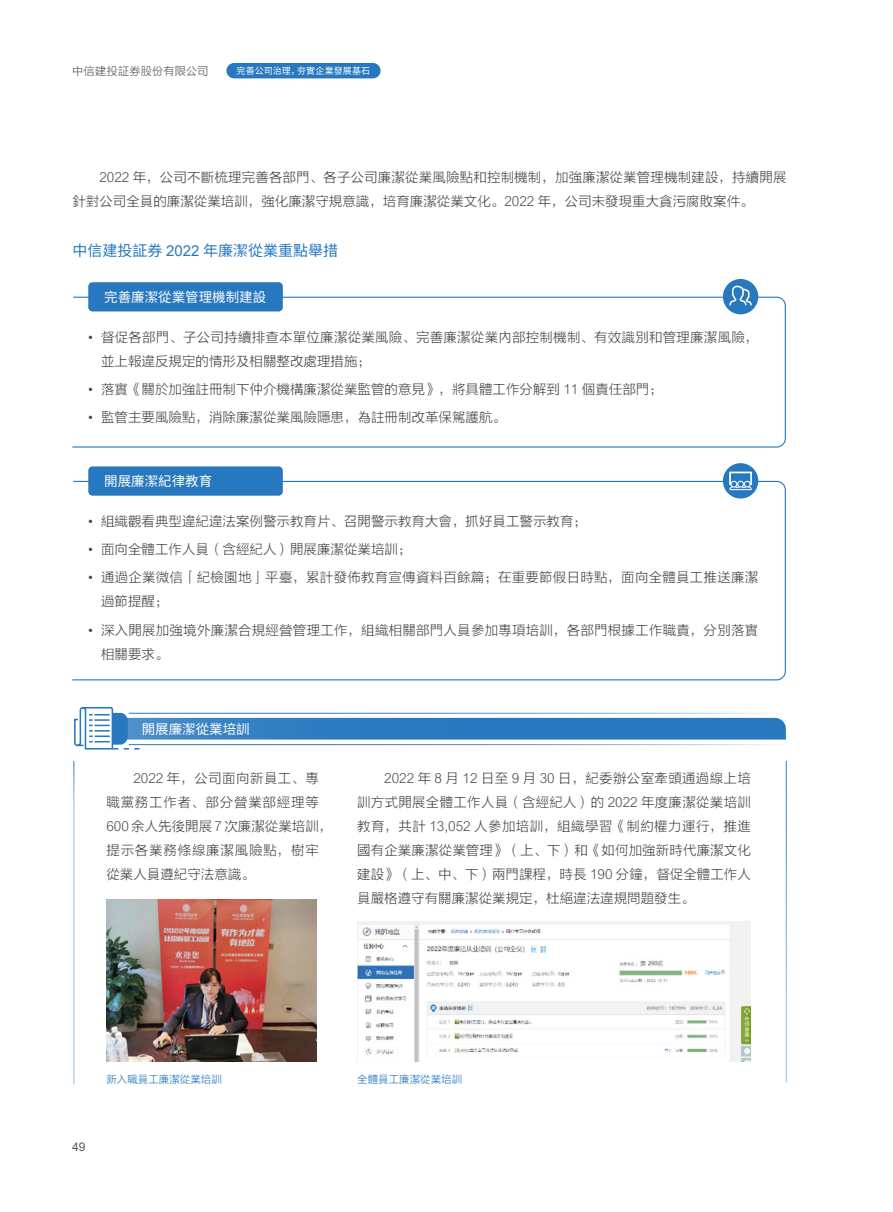
<style>
.page{position:relative;width:893px;height:1212px;background:#fff}
.page>*{position:absolute;margin:0;border:0;box-sizing:border-box;transform-origin:0 0}
.t1{font:15px "Source Han Sans SC";color:#2778be}
.t2{font:13.5px/24px "FZLTXHK";color:#4c4948}
.t3{font:13.5px/24px "FZLTXHK";letter-spacing:.03em;color:#4c4948}
.t4{font:13.5px "Source Han Sans SC";color:#fff}
.t5{font:12px "Arial";color:#595757}
.t6{font:11.25px "FZLTXHK";letter-spacing:.01em;color:#595757}
.t7{font:10.5px "FZLTXHK";color:#2778be}
.t8{font:9px "Source Han Sans SC";letter-spacing:.015em;color:#fff}
.s1{font-family:"Arial Nova";font-weight:300}
.s2{font-family:"Arial"}
</style>
<div class="page">
<div style="left:226px;top:63px;width:155px;height:15px;background:#2778be;border-radius:8px"></div>
<svg style="left:72px;top:296px;width:714px;height:152px"></svg>
<svg style="left:72px;top:480px;width:714px;height:201px"></svg>
<div style="left:88px;top:282px;width:195px;height:29px;background:#2778be;border-radius:4px"></div>
<div style="left:88px;top:466px;width:195px;height:30px;background:#2778be;border-radius:4px"></div>
<div style="left:723px;top:279px;width:35px;height:35px;background:#2778be;border-radius:50%"></div>
<div style="left:723px;top:463px;width:35px;height:35px;background:#2778be;border-radius:50%"></div>
<hr style="left:74px;top:761px;width:1px;height:323px;background:#2778be">
<hr style="left:786px;top:761px;width:1px;height:321px;background:#2778be">
<svg style="left:74px;top:706px;width:712px;height:44px"></svg>
<hr style="left:129px;top:744px;width:657px;height:1px;background:#2778be">
<hr style="left:129px;top:713px;width:657px;height:1px;background:#2778be">
<img style="left:106px;top:899px;width:210px;height:163px">
<img style="left:357px;top:921px;width:394px;height:141px">
<svg style="left:729px;top:286px;width:23px;height:19px"></svg>
<svg style="left:729px;top:472px;width:23px;height:18px"></svg>
<p class="t6" style="left:72px;top:65px;width:138px">中信建投証券股份有限公司</p>
<p class="t8" style="left:237px;top:66px;width:135px">完善公司治理，夯實企業發展基石</p>
<p class="t2" style="left:72px;top:165px;width:716px;text-indent:27px"><span class="s1">2022</span> 年，公司不斷梳理完善各部門、各子公司廉潔從業風險點和控制機制，加強廉潔從業管理機制建設，持續開展針對公司全員的廉潔從業培訓，強化廉潔守規意識，培育廉潔從業文化。<span class="s1">2022</span> 年，公司未發現重大貪污腐敗案件。</p>
<p class="t1" style="left:72px;top:242px;width:267px">中信建投証券 <span class="s2">2022</span> 年廉潔從業重點舉措</p>
<p class="t4" style="left:104px;top:289px;width:163px">完善廉潔從業管理機制建設</p>
<p class="t2" style="left:101px;top:325px;width:659px;text-indent:-13px"><span class="s1">•</span> 督促各部門、子公司持續排查本單位廉潔從業風險、完善廉潔從業內部控制機制、有效識別和管理廉潔風險，並上報違反規定的情形及相關整改處理措施；</p>
<p class="t2" style="left:88px;top:377px;width:576px"><span class="s1">•</span> 落實《關於加強註冊制下仲介機構廉潔從業監管的意見》，將具體工作分解到 <span class="s1">11</span> 個責任部門；</p>
<p class="t2" style="left:88px;top:406px;width:419px"><span class="s1">•</span> 監管主要風險點，消除廉潔從業風險隱患，為註冊制改革保駕護航。</p>
<p class="t4" style="left:104px;top:474px;width:109px">開展廉潔紀律教育</p>
<p class="t2" style="left:88px;top:509px;width:500px"><span class="s1">•</span> 組織觀看典型違紀違法案例警示教育片、召開警示教育大會，抓好員工警示教育；</p>
<p class="t2" style="left:88px;top:538px;width:325px"><span class="s1">•</span> 面向全體工作人員（含經紀人）開展廉潔從業培訓；</p>
<p class="t2" style="left:101px;top:566px;width:659px;text-indent:-13px"><span class="s1">•</span> 通過企業微信「紀檢園地」平臺，累計發佈教育宣傳資料百餘篇；在重要節假日時點，面向全體員工推送廉潔過節提醒；</p>
<p class="t2" style="left:101px;top:618px;width:659px;text-indent:-13px"><span class="s1">•</span> 深入開展加強境外廉潔合規經營管理工作，組織相關部門人員參加專項培訓，各部門根據工作職責，分別落實相關要求。</p>
<p class="t4" style="left:142px;top:721px;width:109px">開展廉潔從業培訓</p>
<p class="t3" style="left:106px;top:767px;width:228px;text-indent:27px"><span class="s1">2022</span> 年，公司面向新員工、專職黨務工作者、部分營業部經理等<br><span class="s1">600</span> 余人先後開展 <span class="s1">7</span> 次廉潔從業培訓，提示各業務條線廉潔風險點，樹牢從業人員遵紀守法意識。</p>
<p class="t2" style="left:357px;top:767px;width:395px;text-align:justify;text-indent:27px"><span class="s1">2022</span> 年 <span class="s1">8</span> 月 <span class="s1">12</span> 日至 <span class="s1">9</span> 月 <span class="s1">30</span> 日，紀委辦公室牽頭通過線上培訓方式開展全體工作人員（含經紀人）的 <span class="s1">2022</span> 年度廉潔從業培訓教育，共計 <span class="s1">13,052</span> 人參加培訓，組織學習《制約權力運行，推進國有企業廉潔從業管理》（上、下）和《如何加強新時代廉潔文化建設》（上、中、下）兩門課程，時長 <span class="s1">190</span> 分鐘，督促全體工作人員嚴格遵守有關廉潔從業規定，杜絕違法違規問題發生。</p>
<p class="t7" style="left:106px;top:1073px;width:117px">新入職員工廉潔從業培訓</p>
<p class="t7" style="left:357px;top:1073px;width:106px">全體員工廉潔從業培訓</p>
<p class="t5" style="left:72px;top:1138px;width:15px">49</p>
</div>
